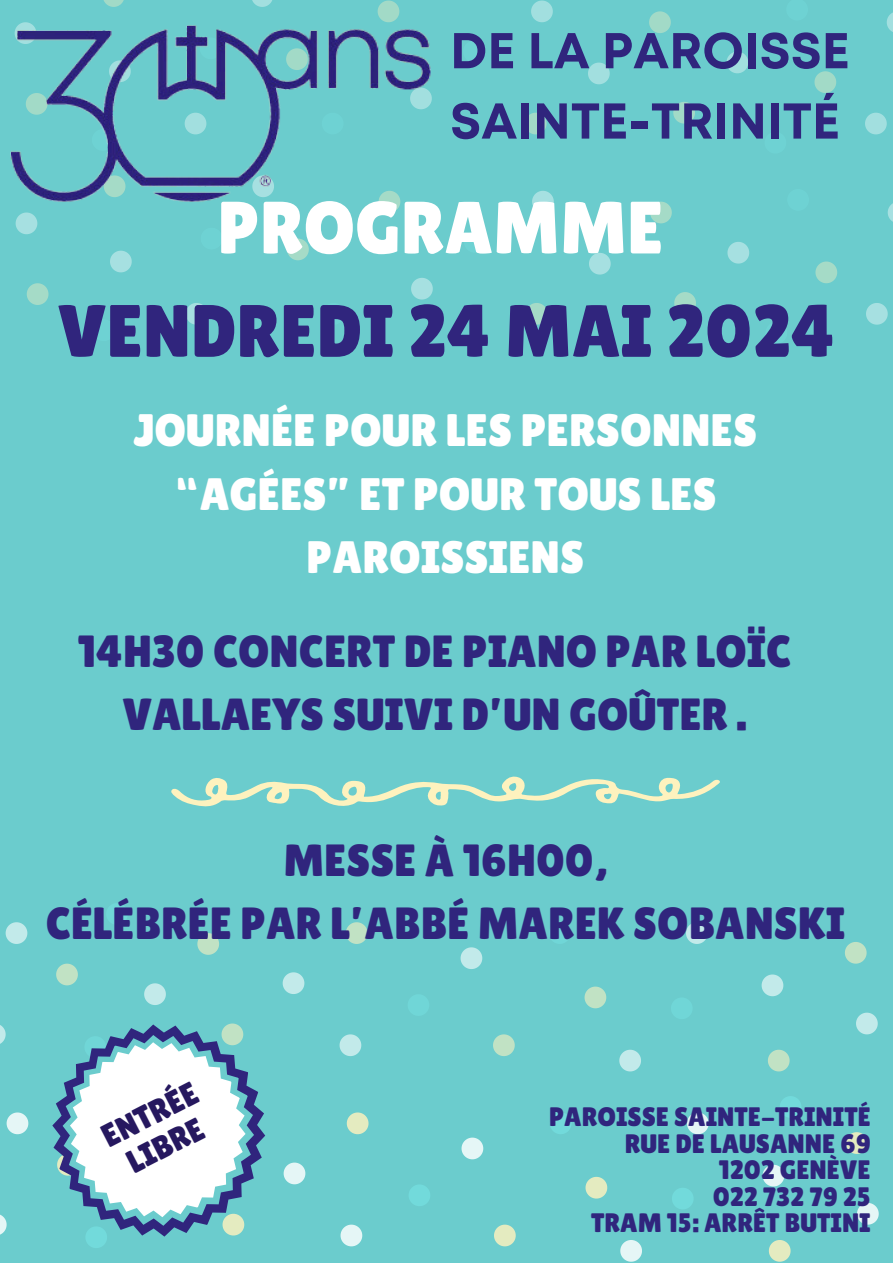
<style>
.page{position:relative;width:893px;height:1263px;background:#6bcccd}
.page>*{position:absolute;margin:0;border:0;box-sizing:border-box;transform-origin:0 0}
.t1{font:73.95px "Lilita One";color:#30257d}
.t2{font:73.88px "Lilita One";color:#fff}
.t3{font:700 50.25px/70.3px "Mont";color:#30257d}
.t4{font:45.45px/63.6px "Lilita One";color:#fff;text-align:center}
.t5{font:45px/63px "Lilita One";color:#30257d;text-align:center}
.t6{font:32.25px/34.3px "Lilita One";color:#26185f;text-align:center}
.t7{font:26.7px "Lilita One";color:#30257d}
</style>
<div class="page">
<svg style="left:347px;top:1112px;width:21px;height:22px"></svg>
<svg style="left:494px;top:1224px;width:22px;height:22px"></svg>
<svg style="left:585px;top:1177px;width:22px;height:21px"></svg>
<svg style="left:769px;top:1240px;width:21px;height:22px"></svg>
<svg style="left:846px;top:1132px;width:21px;height:22px"></svg>
<svg style="left:550px;top:1113px;width:21px;height:21px"></svg>
<svg style="left:672px;top:1188px;width:21px;height:21px"></svg>
<svg style="left:780px;top:1096px;width:21px;height:22px"></svg>
<svg style="left:409px;top:1185px;width:21px;height:21px"></svg>
<svg style="left:284px;top:1162px;width:21px;height:22px"></svg>
<svg style="left:340px;top:1224px;width:22px;height:22px"></svg>
<svg style="left:687px;top:1112px;width:21px;height:22px"></svg>
<svg style="left:0;top:1214px;width:7px;height:21px"></svg>
<svg style="left:7px;top:1112px;width:21px;height:22px"></svg>
<svg style="left:620px;top:1240px;width:22px;height:22px"></svg>
<svg style="left:461px;top:1137px;width:22px;height:22px"></svg>
<svg style="left:762px;top:1165px;width:22px;height:21px"></svg>
<svg style="left:857px;top:1203px;width:21px;height:21px"></svg>
<svg style="left:346px;top:922px;width:21px;height:22px"></svg>
<svg style="left:493px;top:1034px;width:22px;height:22px"></svg>
<svg style="left:584px;top:986px;width:22px;height:22px"></svg>
<svg style="left:768px;top:1050px;width:21px;height:21px"></svg>
<svg style="left:197px;top:933px;width:22px;height:22px"></svg>
<svg style="left:56px;top:964px;width:22px;height:21px"></svg>
<svg style="left:845px;top:942px;width:21px;height:22px"></svg>
<svg style="left:283px;top:972px;width:21px;height:22px"></svg>
<svg style="left:339px;top:1034px;width:22px;height:22px"></svg>
<svg style="left:686px;top:922px;width:21px;height:22px"></svg>
<svg style="left:0;top:1025px;width:6px;height:19px"></svg>
<svg style="left:6px;top:922px;width:21px;height:22px"></svg>
<svg style="left:619px;top:1050px;width:22px;height:21px"></svg>
<svg style="left:460px;top:947px;width:22px;height:22px"></svg>
<svg style="left:144px;top:983px;width:22px;height:22px"></svg>
<svg style="left:761px;top:974px;width:22px;height:22px"></svg>
<svg style="left:856px;top:1013px;width:21px;height:21px"></svg>
<svg style="left:525px;top:113px;width:21px;height:21px"></svg>
<svg style="left:673px;top:102px;width:22px;height:22px"></svg>
<svg style="left:649px;top:11px;width:22px;height:22px"></svg>
<svg style="left:814px;top:71px;width:22px;height:22px"></svg>
<svg style="left:588px;top:63px;width:22px;height:21px"></svg>
<svg style="left:531px;top:1px;width:22px;height:21px"></svg>
<svg style="left:886px;top:12px;width:7px;height:20px"></svg>
<svg style="left:865px;top:113px;width:21px;height:21px"></svg>
<svg style="left:726px;top:52px;width:22px;height:21px"></svg>
<svg style="left:526px;top:303px;width:21px;height:22px"></svg>
<svg style="left:382px;top:209px;width:15px;height:3px"></svg>
<svg style="left:287px;top:239px;width:22px;height:21px"></svg>
<svg style="left:674px;top:292px;width:22px;height:22px"></svg>
<svg style="left:650px;top:202px;width:22px;height:21px"></svg>
<svg style="left:815px;top:261px;width:22px;height:22px"></svg>
<svg style="left:27px;top:283px;width:21px;height:22px"></svg>
<svg style="left:589px;top:253px;width:21px;height:22px"></svg>
<svg style="left:532px;top:191px;width:22px;height:21px"></svg>
<svg style="left:186px;top:303px;width:21px;height:22px"></svg>
<svg style="left:887px;top:203px;width:6px;height:19px"></svg>
<svg style="left:866px;top:303px;width:21px;height:22px"></svg>
<svg style="left:411px;top:278px;width:22px;height:22px"></svg>
<svg style="left:727px;top:242px;width:22px;height:22px"></svg>
<svg style="left:110px;top:251px;width:22px;height:21px"></svg>
<svg style="left:16px;top:212px;width:21px;height:22px"></svg>
<img style="left:10px;top:0;width:422px;height:209px">
<svg style="left:52px;top:1089px;width:213px;height:74px"></svg>
<svg style="left:171px;top:776px;width:549px;height:31px"></svg>
<svg style="left:57px;top:1023px;width:197px;height:225px"></svg>
<p class="t3" style="left:450px;top:19px;width:401px">DE LA PAROISSE<br>SAINTE-TRINITÉ</p>
<h2 class="t2" style="left:218px;top:185px;width:447px">PROGRAMME</h2>
<p class="t1" style="left:58px;top:289px;width:779px">VENDREDI 24 MAI 2024</p>
<h3 class="t4" style="left:134px;top:398px;width:625px">JOURNÉE POUR LES PERSONNES “AGÉES” ET POUR TOUS LES<br>PAROISSIENS</h3>
<p class="t5" style="left:78px;top:620px;width:715px">14H30 CONCERT DE PIANO PAR LOÏC<br>VALLAEYS SUIVI D’UN GOÛTER .</p>
<h5 class="t5" style="left:46px;top:828px;width:801px">MESSE À 16H00,<br>CÉLÉBRÉE PAR L’ABBÉ MAREK SOBANSKI</h5>
<h1 class="t6" style="left:96px;top:1122px;width:105px;rotate:-27deg">ENTRÉE<br>LIBRE</h1>
<h4 class="t7" style="left:549px;top:1102px;width:323px">PAROISSE SAINTE-TRINITÉ</h4>
<p class="t7" style="left:625px;top:1128px;width:247px">RUE DE LAUSANNE 69</p>
<h4 class="t7" style="left:719px;top:1155px;width:153px">1202 GENÈVE</h4>
<p class="t7" style="left:713px;top:1181px;width:159px">022 732 79 25</p>
<h5 class="t7" style="left:591px;top:1207px;width:281px">TRAM 15: ARRÊT BUTINI</h5>
</div>
